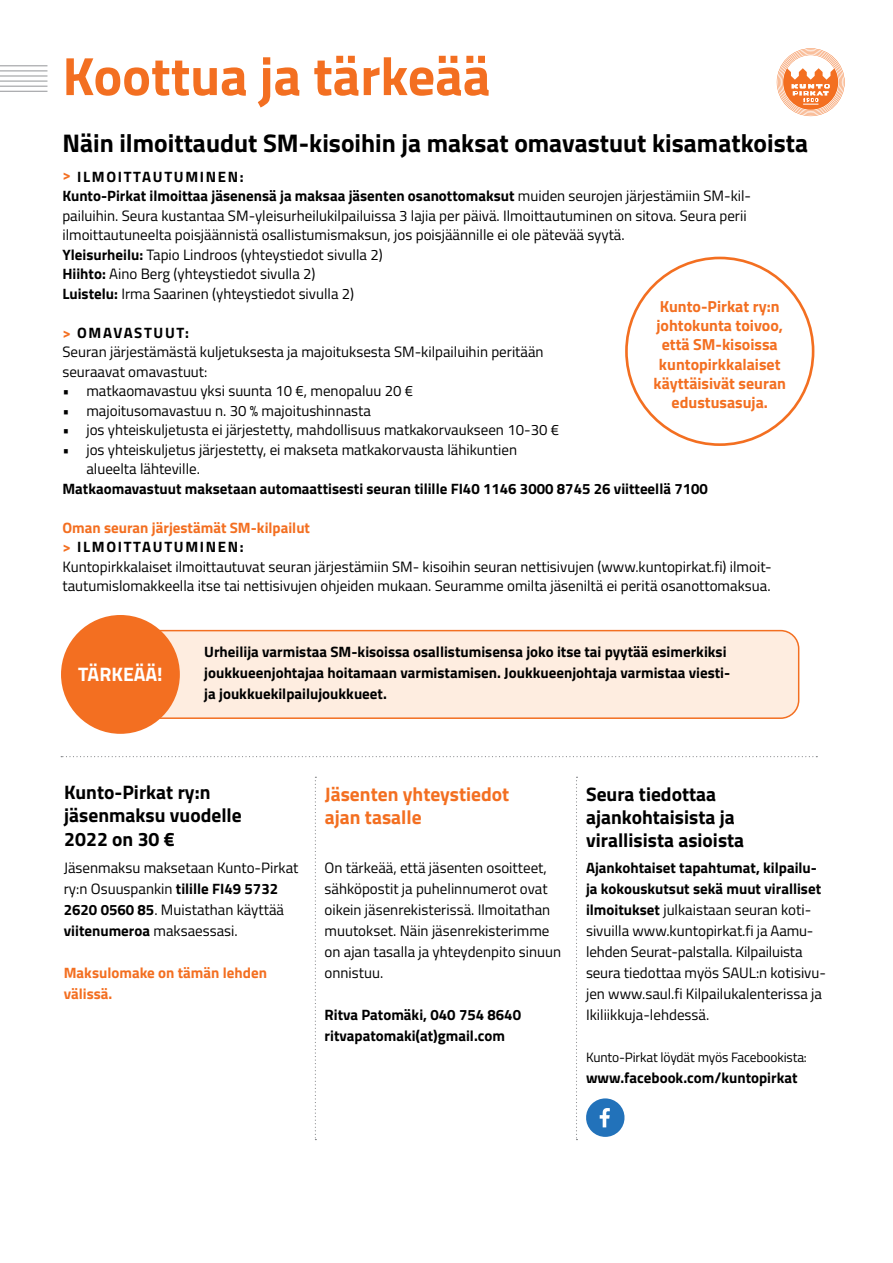
<style>
.page{position:relative;width:893px;height:1263px;background:#fff}
.page>*{position:absolute;margin:0;border:0;box-sizing:border-box;transform-origin:0 0}
.t1{font:700 54px "Titillium Web";color:#f36f21}
.t2{font:700 25.5px "Titillium Web";color:#000}
.t3{font:700 19.5px/23.4px "Titillium Web";color:#000}
.t4{font:700 19.5px/23.4px "Titillium Web";color:#f36f21}
.t5{font:700 19.5px "Titillium Web";color:#fff}
.t6{font:700 15.9px/19.2px "Titillium Web";color:#f36f21;text-align:center}
.t7{font:15px/21px "Titillium Web";color:#000}
.t8{font:700 15px/21px "Titillium Web";color:#000}
.t9{font:700 15px/21px "Titillium Web";color:#f36f21}
.t10{font:13.5px "Titillium Web";letter-spacing:-.01em;color:#000}
.s1{font-weight:700;color:#f36f21}
.s2{font-weight:700}
</style>
<div class="page">
<svg style="left:777px;top:48px;width:68px;height:68px"></svg>
<svg style="left:586px;top:1098px;width:39px;height:39px"></svg>
<svg style="left:315px;top:777px;width:1px;height:363px"></svg>
<hr style="left:0;top:71px;width:47px;height:1px;background:#939598">
<hr style="left:0;top:76px;width:47px;height:1px;background:#939598">
<hr style="left:0;top:81px;width:47px;height:1px;background:#939598">
<hr style="left:0;top:86px;width:47px;height:1px;background:#939598">
<hr style="left:0;top:65px;width:47px;height:1px;background:#939598">
<hr style="left:0;top:91px;width:47px;height:1px;background:#939598">
<div style="left:99px;top:631px;width:700px;height:87px;background:#feede0;border-radius:18px"></div>
<div style="left:99px;top:630px;width:700px;height:89px;border:2px solid #f36f21;border-radius:18px"></div>
<div style="left:61px;top:615px;width:119px;height:119px;background:#f36f21;border-radius:50%"></div>
<svg style="left:61px;top:756px;width:756px;height:1px"></svg>
<svg style="left:576px;top:777px;width:1px;height:363px"></svg>
<h1 class="t1" style="left:62px;top:35px;width:430px">Koottua ja tärkeää</h1>
<h2 class="t2" style="left:62px;top:124px;width:747px">Näin ilmoittaudut SM-kisoihin ja maksat omavastuut kisamatkoista</h2>
<p class="t7" style="left:62px;top:166px;width:690px;line-height:19.5px"><span class="s1">&gt;</span> <span class="s2">ILMOITTAUTUMINEN:<br>Kunto-Pirkat ilmoittaa jäsenensä ja maksaa jäsenten osanottomaksut</span> muiden seurojen järjestämiin SM-kil&shy;pailuihin. Seura kustantaa SM-yleisurheilukilpailuissa 3 lajia per päivä. Ilmoittautuminen on sitova. Seura perii ilmoittautuneelta poisjäännistä osallistumismaksun, jos poisjäännille ei ole pätevää syytä.<br><span class="s2">Yleisurheilu:</span> Tapio Lindroos (yhteystiedot sivulla 2)<br><span class="s2">Hiihto:</span> Aino Berg (yhteystiedot sivulla 2)<br><span class="s2">Luistelu:</span> Irma Saarinen (yhteystiedot sivulla 2)</p>
<p class="t7" style="left:62px;top:322px;width:483px;line-height:19.5px"><span class="s1">&gt;</span> <span class="s2">OMAVASTUUT:<br></span>Seuran järjestämästä kuljetuksesta ja majoituksesta SM-kilpailuihin peritään seuraavat omavastuut:</p>
<p class="t7" style="left:62px;top:380px;width:352px">• matkaomavastuu yksi suunta 10 €, menopaluu 20 €</p>
<p class="t7" style="left:62px;top:399px;width:310px">• majoitusomavastuu n. 30 % majoitushinnasta</p>
<p class="t7" style="left:62px;top:419px;width:498px">• jos yhteiskuljetusta ei järjestetty, mahdollisuus matkakorvaukseen 10-30 €</p>
<p class="t7" style="left:86px;top:439px;width:432px;line-height:19.5px;text-indent:-24px">• jos yhteiskuljetus järjestetty, ei makseta matkakorvausta lähikuntien alueelta lähteville.</p>
<p class="t8" style="left:62px;top:477px;width:647px">Matkaomavastuut maksetaan automaattisesti seuran tilille FI40 1146 3000 8745 26 viitteellä 7100</p>
<p class="t7" style="left:62px;top:517px;width:711px;line-height:19.5px"><span class="s1">Oman seuran järjestämät SM-kilpailut<br>&gt;</span> <span class="s2">ILMOITTAUTUMINEN:<br></span>Kuntopirkkalaiset ilmoittautuvat seuran järjestämiin SM- kisoihin seuran nettisivujen (www.kuntopirkat.fi) ilmoit&shy;tautumislomakkeella itse tai nettisivujen ohjeiden mukaan. Seuramme omilta jäseniltä ei peritä osanottomaksua.</p>
<p class="t6" style="left:653px;top:296px;width:134px">Kunto-Pirkat ry:n johtokunta toivoo, että SM-kisoissa kuntopirkkalaiset käyttäisivät seuran edustusasuja.</p>
<h3 class="t5" style="left:78px;top:659px;width:86px">TÄRKEÄÄ!</h3>
<p class="t8" style="left:204px;top:641px;width:527px">Urheilija varmistaa SM-kisoissa osallistumisensa joko itse tai pyytää esimerkiksi joukkueenjohtajaa hoitamaan varmistamisen. Joukkueenjohtaja varmistaa viesti&shy;ja joukkuekilpailujoukkueet.</p>
<h3 class="t3" style="left:64px;top:779px;width:179px">Kunto-Pirkat ry:n jäsenmaksu vuodelle<br>2022 on 30 €</h3>
<p class="t7" style="left:64px;top:857px;width:236px">Jäsenmaksu maksetaan Kunto-Pirkat ry:n Osuuspankin <span class="s2">tilille FI49 5732<br>2620 0560 85</span>. Muistathan käyttää <span class="s2">viitenumeroa</span> maksaessasi.</p>
<p class="t9" style="left:64px;top:961px;width:205px">Maksulomake on tämän lehden välissä.</p>
<h3 class="t4" style="left:325px;top:781px;width:186px">Jäsenten yhteystiedot ajan tasalle</h3>
<p class="t7" style="left:325px;top:857px;width:238px">On tärkeää, että jäsenten osoitteet, sähköpostit ja puhelinnumerot ovat oikein jäsenrekisterissä. Ilmoitathan muutokset. Näin jäsenrekisterimme on ajan tasalla ja yhteydenpito sinuun onnistuu.</p>
<p class="t8" style="left:325px;top:1003px;width:198px">Ritva Patomäki, 040 754 8640 ritvapatomaki(at)gmail.com</p>
<h3 class="t3" style="left:586px;top:781px;width:160px">Seura tiedottaa ajankohtaisista ja virallisista asioista</h3>
<p class="t7" style="left:586px;top:857px;width:241px"><span class="s2">Ajankohtaiset tapahtumat, kilpailu&shy;ja kokouskutsut sekä muut viralliset ilmoitukset</span> julkaistaan seuran koti&shy;sivuilla www.kuntopirkat.fi ja Aamu&shy;lehden Seurat-palstalla. Kilpailuista seura tiedottaa myös SAUL:n kotisivu&shy;jen www.saul.fi Kilpailukalenterissa ja Ikiliikkuja-lehdessä.</p>
<p class="t10" style="left:586px;top:1047px;width:222px">Kunto-Pirkat löydät myös Facebookista:</p>
<p class="t8" style="left:586px;top:1066px;width:213px">www.facebook.com/kuntopirkat</p>
</div>
